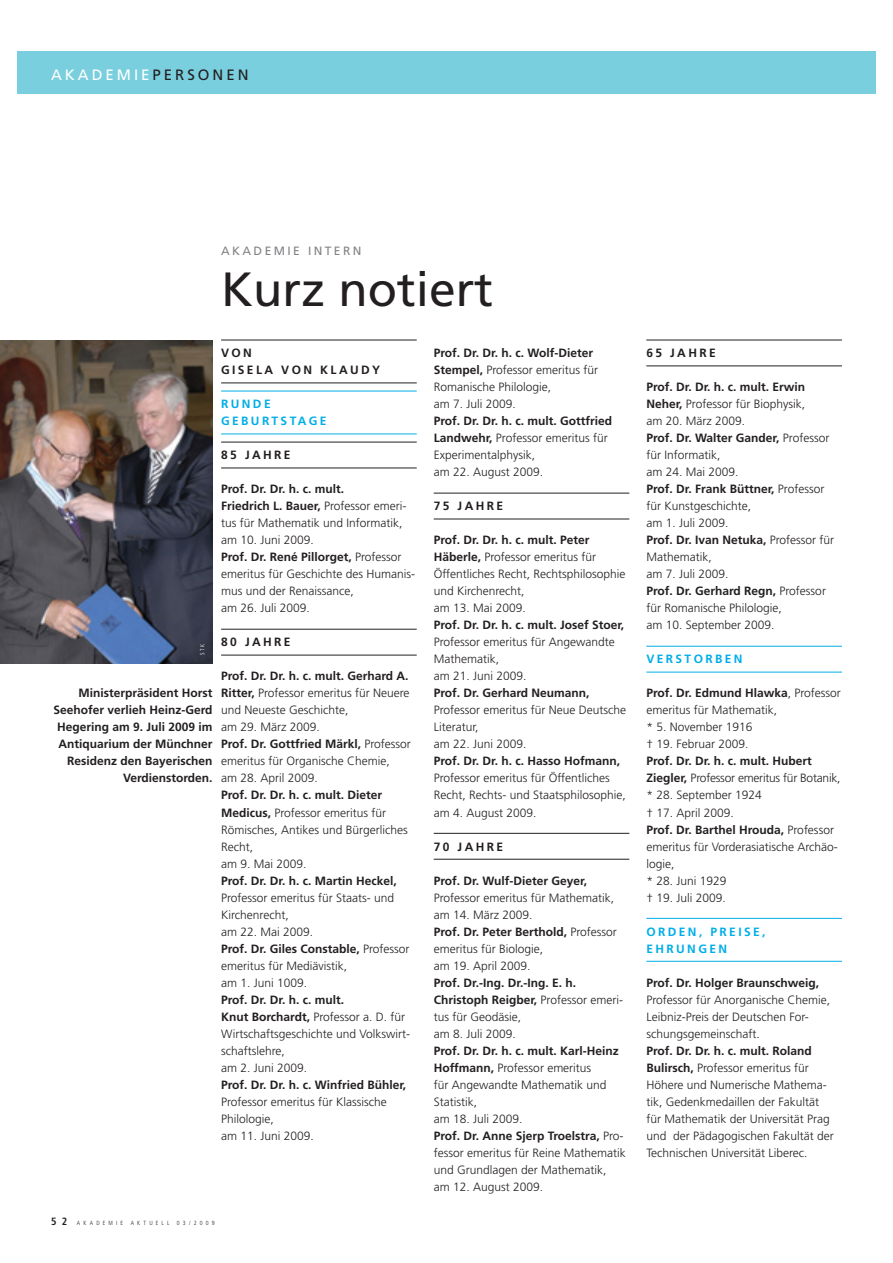
<style>
.page{position:relative;width:893px;height:1263px;background:#fff}
.page>*{position:absolute;margin:0;border:0;box-sizing:border-box;transform-origin:0 0}
.t1{font:48px "Frutiger";color:#231f20}
.t2{font:15px "Frutiger";letter-spacing:.2em;color:#fff}
.t3{font:300 12px/17px "Frutiger";color:#231f20}
.t4{font:700 12px/17px "Frutiger";color:#231f20}
.t5{font:700 12px/17px "Frutiger";letter-spacing:.2em;color:#00aee7}
.t6{font:700 12px/17px "Frutiger";letter-spacing:.2em;color:#231f20}
.t7{font:12px "Frutiger";color:#808285}
.t8{font:700 condensed 10.5px "Frutiger";color:#231f20}
.t9{font:300 condensed 6px "Frutiger";letter-spacing:.53em;color:#231f20}
.t10{font:300 condensed 6px "Frutiger";color:#fff}
.s1{color:#231f20}
.s2{font-weight:700}
.s3{font-weight:300}
</style>
<div class="page">
<div style="left:17px;top:51px;width:859px;height:43px;background:#7acfde"></div>
<hr style="left:221px;top:340px;width:196px;height:1px;background:#231f20">
<hr style="left:221px;top:383px;width:196px;height:1px;background:#231f20">
<hr style="left:221px;top:391px;width:196px;height:1px;background:#00aee7">
<hr style="left:221px;top:434px;width:196px;height:1px;background:#00aee7">
<hr style="left:221px;top:442px;width:196px;height:1px;background:#231f20">
<hr style="left:221px;top:468px;width:196px;height:1px;background:#231f20">
<hr style="left:221px;top:629px;width:196px;height:1px;background:#231f20">
<hr style="left:221px;top:655px;width:196px;height:1px;background:#231f20">
<hr style="left:434px;top:493px;width:195px;height:1px;background:#231f20">
<hr style="left:434px;top:519px;width:195px;height:1px;background:#231f20">
<hr style="left:434px;top:833px;width:195px;height:1px;background:#231f20">
<hr style="left:434px;top:859px;width:195px;height:1px;background:#231f20">
<hr style="left:646px;top:340px;width:196px;height:1px;background:#231f20">
<hr style="left:646px;top:366px;width:196px;height:1px;background:#231f20">
<hr style="left:646px;top:646px;width:196px;height:1px;background:#00aee7">
<hr style="left:646px;top:672px;width:196px;height:1px;background:#00aee7">
<hr style="left:646px;top:918px;width:196px;height:1px;background:#00aee7">
<hr style="left:646px;top:961px;width:196px;height:1px;background:#00aee7">
<img style="left:0;top:340px;width:213px;height:323px">
<p class="t2" style="left:51px;top:66px;width:199px">AKADEMIE<span class="s1">PE RSONE N</span></p>
<p class="t7" style="left:221px;top:244px;width:11px">AKADEMIE</p>
<p class="t7" style="left:308px;top:244px;width:55px">I NTE RN</p>
<h1 class="t1" style="left:221px;top:261px;width:274px">KURZ NOTIERT</h1>
<p class="t10" style="left:199px;top:655px;width:12px;rotate:-90deg">STK</p>
<p class="t4" style="left:53px;top:685px;width:161px;text-align:right">Ministerpräsident Horst<br>Seehofer verlieh Heinz-Gerd<br>Hegering am 9. Juli 2009 im<br>Antiquarium der Münchner<br>Residenz den Bayerischen<br>Verdienstorden.</p>
<p class="t6" style="left:221px;top:344px;width:161px">Von<br>gisela v on klaudy</p>
<p class="t5" style="left:221px;top:395px;width:107px">Runde<br>G ebur tstage</p>
<p class="t4" style="left:221px;top:446px;width:71px">85 Jahr e</p>
<p class="t3" style="left:221px;top:481px;width:196px"><span class="s2">Prof. Dr. Dr. h. c. mult.<br>Friedrich L. Bauer,</span> Professor emeri&shy;tus für Mathematik und Informatik, am 10. Juni 2009.<br><span class="s2">Prof. Dr. René Pillorget,</span> Professor emeritus für Geschichte des Humanis&shy;mus und der Renaissance,<br>am 26. Juli 2009.</p>
<p class="t4" style="left:221px;top:634px;width:71px">80 Jahr e</p>
<p class="t3" style="left:221px;top:668px;width:191px"><span class="s2">Prof. Dr. Dr. h. c. mult. Gerhard A.<br>Ritter,</span> Professor emeritus für Neuere und Neueste Geschichte,<br>am 29. März 2009.<br><span class="s2">Prof. Dr. Gottfried Märkl,</span> Professor emeritus für Organische Chemie,<br>am 28. April 2009.</p>
<p class="t3" style="left:221px;top:787px;width:188px"><span class="s2">Prof. Dr. Dr. h. c. mult. Dieter<br>Medicus,</span> Professor emeritus für<br>Römisches, Antikes und Bürgerliches<br>Recht,<br>am 9. Mai 2009.</p>
<p class="t4" style="left:221px;top:872px;width:177px">Prof. Dr. Dr. h. c. Martin Heckel,</p>
<p class="t3" style="left:221px;top:889px;width:190px">Professor emeritus für Staats- und<br>Kirchenrecht,<br>am 22. Mai 2009.<br><span class="s2">Prof. Dr. Giles Constable,</span> Professor emeritus für Mediävistik,<br>am 1. Juni 1009.</p>
<p class="t3" style="left:221px;top:991px;width:190px"><span class="s2">Prof. Dr. Dr. h. c. mult.<br>Knut Borchardt,</span> Professor a. D. für<br>Wirtschaftsgeschichte und Volkswirt&shy;schaftslehre,<br>am 2. Juni 2009.</p>
<p class="t4" style="left:221px;top:1076px;width:187px">Prof. Dr. Dr. h. c. Winfried Bühler,</p>
<p class="t3" style="left:221px;top:1093px;width:167px">Professor emeritus für Klassische<br>Philologie,<br>am 11. Juni 2009.</p>
<p class="t3" style="left:434px;top:345px;width:166px"><span class="s2">Prof. Dr. Dr. h. c. Wolf-Dieter<br>Stempel,</span> Professor emeritus für<br>Romanische Philologie,<br>am 7. Juli 2009.</p>
<p class="t3" style="left:434px;top:413px;width:180px"><span class="s2">Prof. Dr. Dr. h. c. mult. Gottfried<br>Landwehr,</span> Professor emeritus für<br>Experimentalphysik,<br>am 22. August 2009.</p>
<p class="t4" style="left:434px;top:497px;width:71px">75 Jahr e</p>
<p class="t3" style="left:434px;top:532px;width:193px"><span class="s2">Prof. Dr. Dr. h. c. mult. Peter<br>Häberle,</span> Professor emeritus für<br>Öffentliches Recht, Rechtsphilosophie und Kirchenrecht,<br>am 13. Mai 2009.</p>
<p class="t4" style="left:434px;top:617px;width:192px">Prof. Dr. Dr. h. c. mult. Josef Stoer,</p>
<p class="t3" style="left:434px;top:634px;width:183px">Professor emeritus für Angewandte<br>Mathematik,<br>am 21. Juni 2009.</p>
<p class="t4" style="left:434px;top:685px;width:157px">Prof. Dr. Gerhard Neumann,</p>
<p class="t3" style="left:434px;top:702px;width:194px">Professor emeritus für Neue Deutsche<br>Literatur,<br>am 22. Juni 2009.</p>
<p class="t4" style="left:434px;top:753px;width:188px">Prof. Dr. Dr. h. c. Hasso Hofmann,</p>
<p class="t3" style="left:434px;top:770px;width:194px">Professor emeritus für Öffentliches<br>Recht, Rechts- und Staatsphilosophie, am 4. August 2009.</p>
<p class="t4" style="left:434px;top:838px;width:71px">70 Jahr e</p>
<p class="t4" style="left:434px;top:872px;width:155px">Prof. Dr. Wulf-Dieter Geyer,</p>
<p class="t3" style="left:434px;top:889px;width:185px">Professor emeritus für Mathematik, am 14. März 2009.<br><span class="s2">Prof. Dr. Peter Berthold,</span> Professor emeritus für Biologie,<br>am 19. April 2009.</p>
<p class="t4" style="left:434px;top:974px;width:191px">Prof. Dr.-Ing. Dr.-Ing. E. h.<br>Chris-toph Reigber, <span class="s3">Professor emeri&shy;tus für Geodäsie,<br>am 8. Juli 2009.</span></p>
<p class="t3" style="left:434px;top:1042px;width:193px"><span class="s2">Prof. Dr. Dr. h. c. mult. Karl-Heinz<br>Hoffmann,</span> Professor emeritus<br>für Angewandte Mathematik und<br>Statistik,<br>am 18. Juli 2009.<br><span class="s2">Prof. Dr. Anne Sjerp Troelstra,</span> Pro&shy;fessor emeritus für Reine Mathematik und Grundlagen der Mathematik,<br>am 12. August 2009.</p>
<p class="t8" style="left:51px;top:1215px;width:18px">5 2</p>
<p class="t9" style="left:77px;top:1219px;width:139px">AKADEMIE AKTUELL 03/2009</p>
<p class="t4" style="left:646px;top:344px;width:71px">65 Jahr e</p>
<p class="t3" style="left:646px;top:379px;width:189px"><span class="s2">Prof. Dr. Dr. h. c. mult. Erwin<br>Neher,</span> Professor für Biophysik,<br>am 20. März 2009.<br><span class="s2">Prof. Dr. Walter Gander,</span> Professor für Informatik,<br>am 24. Mai 2009.<br><span class="s2">Prof. Dr. Frank Büttner,</span> Professor für Kunstgeschichte,<br>am 1. Juli 2009.<br><span class="s2">Prof. Dr. Ivan Netuka,</span> Professor für<br>Mathematik,<br>am 7. Juli 2009.<br><span class="s2">Prof. Dr. Gerhard Regn,</span> Professor für Romanische Philologie,<br>am 10. September 2009.</p>
<p class="t5" style="left:646px;top:651px;width:98px">Ver stor ben</p>
<p class="t3" style="left:646px;top:685px;width:196px"><span class="s2">Prof. Dr. Edmund H lawka</span>, Professor emeritus für Mathematik,<br>* 5. November 1916<br>† 19. Februar 2009.</p>
<p class="t3" style="left:646px;top:753px;width:196px"><span class="s2">Prof. Dr. Dr. h. c. mult. H ubert<br>Ziegler,</span> Professor emeritus für Botanik, * 28. September 1924<br>† 17. April 2009.<br><span class="s2">Prof. Dr. Barthel H rouda,</span> Professor emeritus für Vorderasiatische Archäo&shy;logie,<br>* 28. Juni 1929<br>† 19. Juli 2009.</p>
<p class="t5" style="left:646px;top:923px;width:121px">Or den, Pr eise,<br>E hr ungen</p>
<p class="t4" style="left:646px;top:974px;width:174px">Prof. Dr. Holger Braunschweig,</p>
<p class="t3" style="left:646px;top:991px;width:185px">Professor für Anorganische Chemie,<br>Leibniz-Preis der Deutschen For&shy;schungsgemeinschaft.</p>
<p class="t3" style="left:646px;top:1042px;width:189px"><span class="s2">Prof. Dr. Dr. h. c. mult. Roland Bulirsch,</span> Professor emeritus für Höhere und Numerische Mathema&shy;tik, Gedenkmedaillen der Fakultät für Mathematik der Universität Prag und der Pädagogischen Fakultät der Technischen Universität Liberec.</p>
</div>
